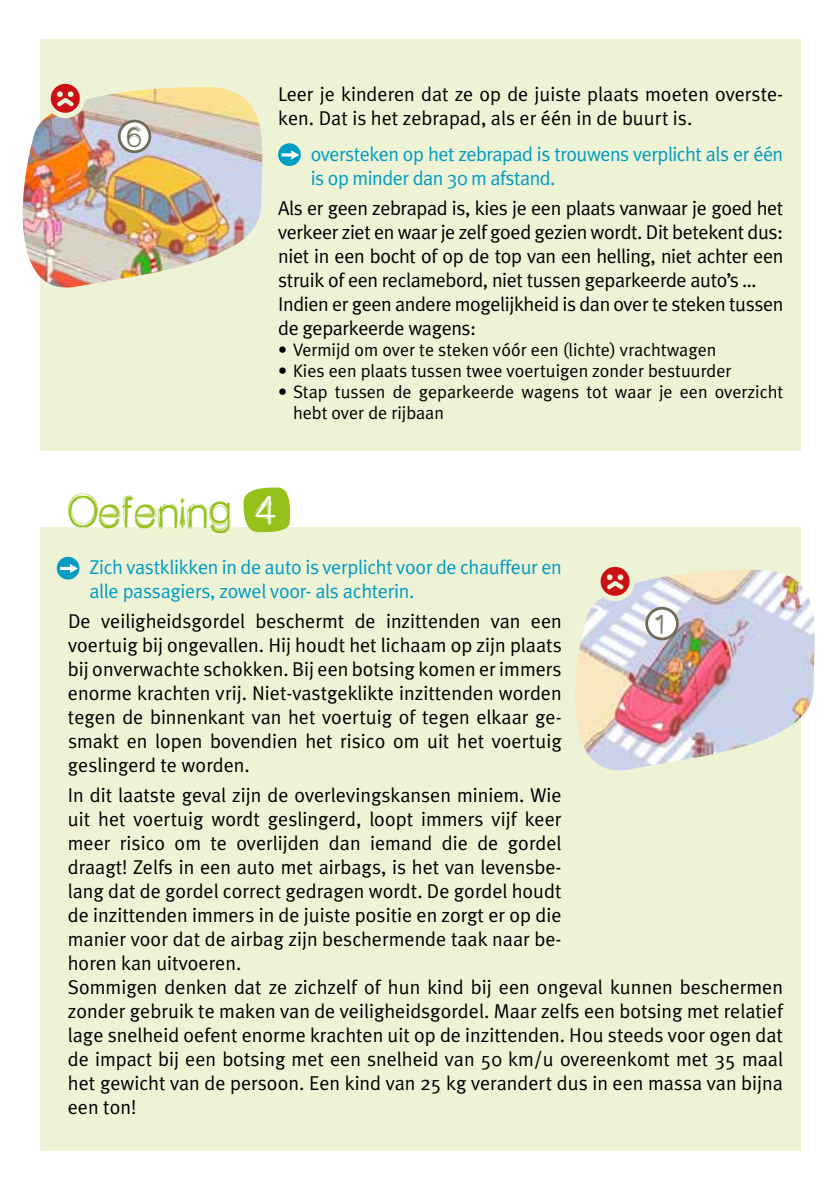
<style>
.page{position:relative;width:840px;height:1191px;background:#fff}
.page>*{position:absolute;margin:0;border:0;box-sizing:border-box;transform-origin:0 0}
.t1{font:43px "Decibel";letter-spacing:.04em;color:#94c11a}
.t2{font:27.8px "Decibel";color:#6e6c56}
.t3{font:20px/24px "Meta Plus Normal";color:#000}
.t4{font:20px/24px "Meta Plus Normal";letter-spacing:-.02em;color:#000}
.t5{font:20px/24px "Meta Plus Normal";letter-spacing:-.02em;color:#009cc1}
.t6{font:18px/21px "Meta Plus Normal";color:#000}
.s1{font-size:41.4px;color:#fff}
</style>
<div class="page">
<div style="left:40px;top:40px;width:759px;height:411px;background:#eef3d6"></div>
<div style="left:40px;top:527px;width:759px;height:624px;background:#eef3d6"></div>
<div style="left:278px;top:143px;width:22px;height:23px;background:#009cc1;border-radius:50%"></div>
<svg style="left:281px;top:150px;width:18px;height:10px"></svg>
<svg style="left:243px;top:487px;width:48px;height:45px;background:#a3ca3b"></svg>
<div style="left:57px;top:557px;width:22px;height:22px;background:#009cc1;border-radius:50%"></div>
<svg style="left:60px;top:564px;width:18px;height:9px"></svg>
<img style="left:22px;top:87px;width:241px;height:201px">
<div style="left:45px;top:78px;width:40px;height:40px;background:#eef3d6;border-radius:50%"></div>
<svg style="left:51px;top:84px;width:29px;height:29px"></svg>
<div style="left:119px;top:121px;width:31px;height:31px;background:#fff;border-radius:50%"></div>
<div style="left:118px;top:120px;width:33px;height:33px;border:3px solid #6e6c56;border-radius:50%"></div>
<img style="left:575px;top:570px;width:240px;height:202px">
<div style="left:595px;top:561px;width:39px;height:40px;background:#eef3d6;border-radius:50%"></div>
<svg style="left:600px;top:567px;width:29px;height:29px"></svg>
<div style="left:646px;top:608px;width:31px;height:31px;background:#fff;border-radius:50%"></div>
<div style="left:645px;top:607px;width:33px;height:33px;border:3px solid #6e6c56;border-radius:50%"></div>
<h2 class="t2" style="left:127px;top:122px;width:16px">6</h2>
<p class="t3" style="left:278px;top:82px;width:506px">Leer je kinderen dat ze op de juiste plaats moeten overste&shy;ken. Dat is het zebrapad, als er één in de buurt is.</p>
<p class="t5" style="left:310px;top:142px;width:473px">oversteken op het zebrapad is trouwens verplicht als er één is op minder dan 30 m afstand.</p>
<p class="t4" style="left:278px;top:195px;width:506px">Als er geen zebrapad is, kies je een plaats vanwaar je goed het verkeer ziet en waar je zelf goed gezien wordt. Dit betekent dus: niet in een bocht of op de top van een helling, niet achter een struik of een reclamebord, niet tussen geparkeerde auto’s … Indien er geen andere mogelijkheid is dan over te steken tussen de geparkeerde wagens:</p>
<p class="t6" style="left:278px;top:339px;width:439px">• Vermijd om over te steken vóór een (lichte) vrachtwagen</p>
<p class="t6" style="left:278px;top:360px;width:455px">• Kies een plaats tussen twee voertuigen zonder bestuurder</p>
<p class="t6" style="left:293px;top:381px;width:491px;text-indent:-15px">• Stap tussen de geparkeerde wagens tot waar je een overzicht hebt over de rijbaan</p>
<h1 class="t1" style="left:68px;top:490px;width:209px">Oefening <span class="s1">4</span></h1>
<p class="t5" style="left:89px;top:555px;width:473px">Zich vastklikken in de auto is verplicht voor de chauffeur en alle passagiers, zowel voor- als achterin.</p>
<p class="t3" style="left:68px;top:609px;width:495px;text-align:justify">De veiligheidsgordel beschermt de inzittenden van een voertuig bij ongevallen. Hij houdt het lichaam op zijn plaats bij onverwachte schokken. Bij een botsing komen er immers enorme krachten vrij. Niet-vastgeklikte inzittenden worden tegen de binnenkant van het voertuig of tegen elkaar ge&shy;smakt en lopen bovendien het risico om uit het voertuig geslingerd te worden.</p>
<p class="t3" style="left:68px;top:782px;width:716px">In dit laatste geval zijn de overlevingskansen miniem. Wie<br>uit het voertuig wordt geslingerd, loopt immers vijf keer<br>meer risico om te overlijden dan iemand die de gordel<br>draagt! Zelfs in een auto met airbags, is het van levensbe-<br>lang dat de gordel correct gedragen wordt. De gordel houdt<br>de inzittenden immers in de juiste positie en zorgt er op die<br>manier voor dat de airbag zijn beschermende taak naar be-<br>horen kan uitvoeren.<br>Sommigen denken dat ze zichzelf of hun kind bij een ongeval kunnen beschermen zonder gebruik te maken van de veiligheidsgordel. Maar zelfs een botsing met relatief lage snelheid oefent enorme krachten uit op de inzittenden. Hou steeds voor ogen dat de impact bij een botsing met een snelheid van 50 km/u overeenkomt met 35 maal het gewicht van de persoon. Een kind van 25 kg verandert dus in een massa van bijna een ton!</p>
<h2 class="t2" style="left:655px;top:609px;width:9px">1</h2>
</div>
